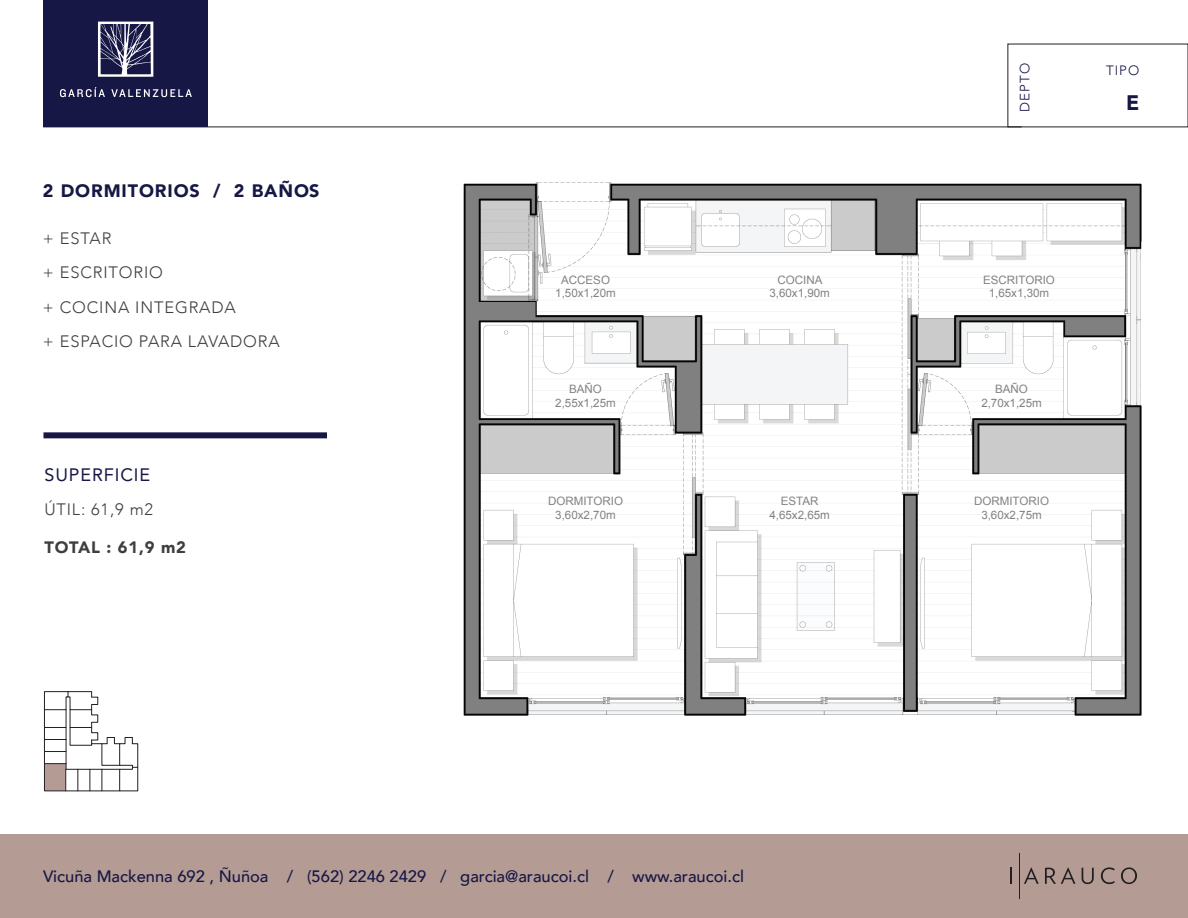
<style>
.page{position:relative;width:1188px;height:918px;background:#fff}
.page>*{position:absolute;margin:0;border:0;box-sizing:border-box;transform-origin:0 0}
.t1{font:900 21px "Avenir";color:#171746}
.t2{font:900 18px "Avenir";letter-spacing:.05em;color:#171746}
.t3{font:18px "Avenir";letter-spacing:.05em;color:#171746}
.t4{font:500 16.5px "Avenir";color:#171746}
.t5{font:300 16.5px/34.5px "Avenir";letter-spacing:.05em;color:#3e3e3f}
.t6{font:900 16.5px "Avenir";letter-spacing:.05em;color:#3e3e3f}
.t7{font:300 13.5px "Avenir";letter-spacing:.075em;color:#171746}
.t8{font:11.55px/14px "Arial";color:#808285;text-align:center}
</style>
<div class="page">
<img style="left:463px;top:182px;width:679px;height:534px">
<svg style="left:44px;top:691px;width:94px;height:101px"></svg>
<hr style="left:43px;top:127px;width:979px;height:1px;background:#231f20">
<div style="left:43px;top:0;width:165px;height:127px;background:#171746"></div>
<svg style="left:60px;top:87px;width:45px;height:10px"></svg>
<svg style="left:111px;top:89px;width:81px;height:8px"></svg>
<svg style="left:98px;top:22px;width:55px;height:55px"></svg>
<div style="left:43px;top:432px;width:284px;height:6px;background:#171746"></div>
<div style="left:0;top:834px;width:1188px;height:84px;background:#b49c94"></div>
<svg style="left:1010px;top:868px;width:2px;height:16px"></svg>
<svg style="left:1024px;top:867px;width:15px;height:17px"></svg>
<svg style="left:1045px;top:867px;width:31px;height:17px"></svg>
<svg style="left:1082px;top:868px;width:12px;height:16px"></svg>
<svg style="left:1101px;top:867px;width:14px;height:17px"></svg>
<svg style="left:1121px;top:867px;width:16px;height:17px"></svg>
<hr style="left:1019px;top:853px;width:1px;height:45px;background:#231f20">
<h2 class="t2" style="left:43px;top:175px;width:278px">2 DORMITORIOS / 2 BAÑOS</h2>
<h3 class="t5" style="left:43px;top:221px;width:238px">+ ESTAR<br>+ ESCRITORIO<br>+ COCINA INTEGRADA<br>+ ESPACIO PARA LAVADORA</h3>
<h2 class="t3" style="left:44px;top:460px;width:107px">SUPERFICIE</h2>
<h3 class="t5" style="left:44px;top:492px;width:110px">ÚTIL: 61,9 m2</h3>
<h3 class="t6" style="left:44px;top:533px;width:143px">TOTAL : 61,9 m2</h3>
<p class="t7" style="left:1017px;top:112px;width:50px;rotate:-90deg">DEPTO</p>
<p class="t7" style="left:1106px;top:62px;width:35px">TIPO</p>
<h1 class="t1" style="left:1126px;top:84px;width:15px">E</h1>
<p class="t8" style="left:555px;top:273px;width:62px">ACCESO<br>1,50x1,20m</p>
<p class="t8" style="left:983px;top:273px;width:73px">ESCRITORIO<br>1,65x1,30m</p>
<p class="t8" style="left:769px;top:273px;width:62px">COCINA<br>3,60x1,90m</p>
<p class="t8" style="left:555px;top:382px;width:62px">BAÑO<br>2,55x1,25m</p>
<p class="t8" style="left:981px;top:382px;width:62px">BAÑO<br>2,70x1,25m</p>
<p class="t8" style="left:548px;top:494px;width:77px">DORMITORIO<br>3,60x2,70m</p>
<p class="t8" style="left:769px;top:494px;width:62px">ESTAR<br>4,65x2,65m</p>
<p class="t8" style="left:974px;top:494px;width:77px">DORMITORIO<br>3,60x2,75m</p>
<h3 class="t4" style="left:43px;top:862px;width:702px">Vicuña Mackenna 692 , Ñuñoa / (562) 2246 2429 / garcia@araucoi.cl / www.araucoi.cl</h3>
</div>
